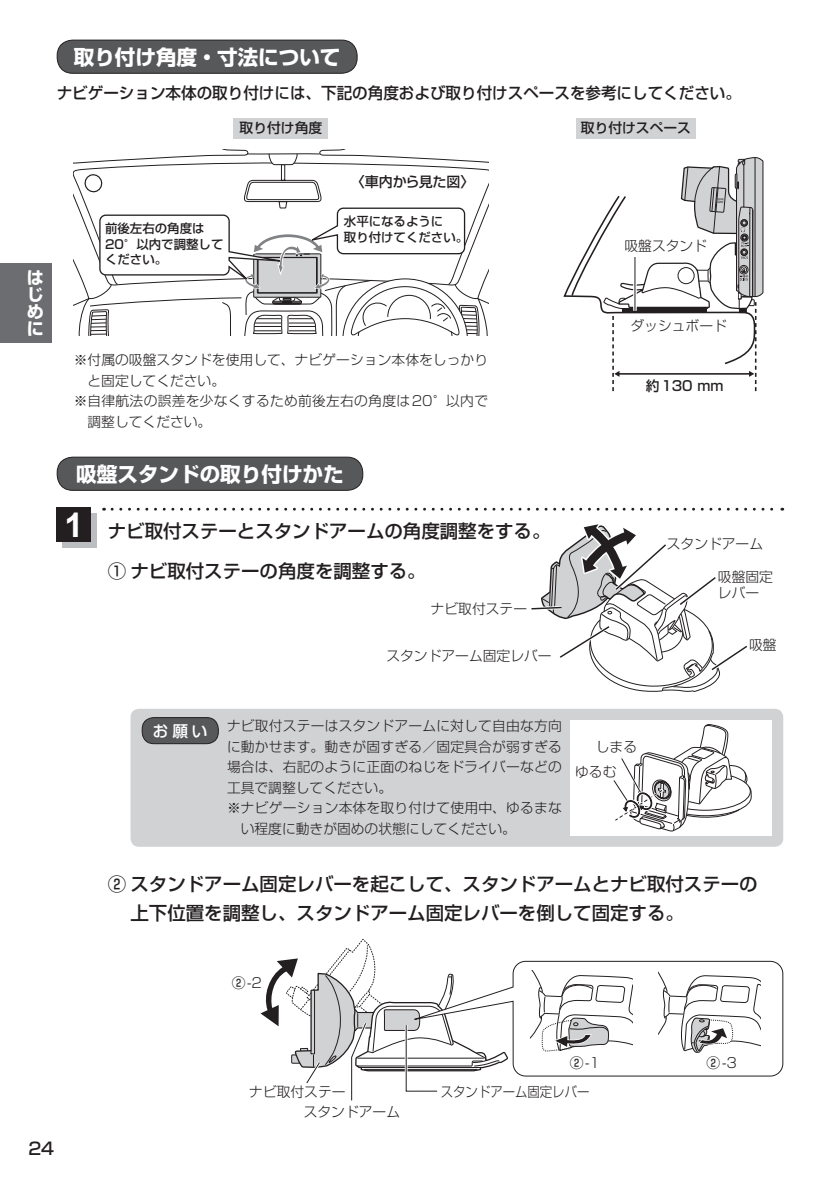
<style>
.page{position:relative;width:840px;height:1191px;background:#fff}
.page>*{position:absolute;margin:0;border:0;box-sizing:border-box;transform-origin:0 0}
.t1{font:20.6px "Shin Go Pro Bold 90 msp RKSJ H";color:#fff}
.t2{font:18.4px/39.6px "Shin Go Pro Medium 90 msp RKSJ H";color:#231f20}
.t3{font:17px/17px "Shin Go Pro Bold 90 msp RKSJ H";color:#fff;text-align:justify}
.t4{font:17px "Shin Go Pro Medium 90 msp RKSJ H";color:#231f20}
.t5{font:16px "Shin Go Pro Medium 90 msp RKSJ H";color:#231f20}
.t6{font:15.6px "Shin Go Pro Medium 90 msp RKSJ H";color:#fff}
.t7{font:14.8px "Shin Go Pro Medium 90 msp RKSJ H";color:#231f20}
.t8{font:14px "Shin Go Pro Medium 90 msp RKSJ H";letter-spacing:-.02em;color:#231f20}
.t9{font:13.8px/15.6px "Shin Go Pro Light 90 msp RKSJ H";letter-spacing:.005em;color:#231f20}
.t10{font:13.8px "Shin Go Pro Medium 90 msp RKSJ H";color:#231f20}
.t11{font:13.8px "Shin Go Pro Light 90 msp RKSJ H";letter-spacing:.005em;color:#231f20;scale:.9 1}
.t12{font:13.6px "Shin Go Pro Light 90 msp RKSJ H";letter-spacing:-.155em;color:#231f20}
.t13{font:12.4px/15.8px "Shin Go Pro Medium 90 msp RKSJ H";color:#231f20}
.t14{font:10.2px "Shin Go Pro Light 90 msp RKSJ H";color:#231f20}
.t15{font:3px/2.8px "Koz Go Pro Medium 90 msp RKSJ H";color:#231f20;scale:.87 1}
.s1{font-family:"Shin Go Pro Medium 90 msp RKSJ H"}
</style>
<div class="page">
<div style="left:0;top:264px;width:51px;height:79px;background:#6c6d70"></div>
<div style="left:57px;top:40px;width:300px;height:33px;background:#57585a;border-radius:16px"></div>
<div style="left:57px;top:40px;width:300px;height:34px;border:1px solid #231f20;border-radius:16px"></div>
<svg style="left:74px;top:149px;width:414px;height:187px"></svg>
<div style="left:233px;top:118px;width:95px;height:21px;background:#d1d2d4"></div>
<div style="left:575px;top:118px;width:120px;height:21px;background:#d1d2d4"></div>
<svg style="left:112px;top:508px;width:670px;height:2px"></svg>
<div style="left:62px;top:513px;width:34px;height:34px;background:#bcbdc0"></div>
<div style="left:57px;top:508px;width:34px;height:34px;background:#231f20"></div>
<div style="left:130px;top:709px;width:652px;height:137px;background:#d1d2d4;border-radius:9px"></div>
<div style="left:142px;top:717px;width:76px;height:26px;background:#57585a;border-radius:12px"></div>
<div style="left:142px;top:717px;width:76px;height:27px;border:1px solid #231f20;border-radius:12px"></div>
<div style="left:570px;top:720px;width:201px;height:115px;background:#fff"></div>
<svg style="left:528px;top:524px;width:223px;height:323px"></svg>
<div style="left:597px;top:745px;width:32px;height:13px;background:#fff"></div>
<div style="left:590px;top:766px;width:32px;height:13px;background:#fff"></div>
<div style="left:57px;top:457px;width:305px;height:33px;background:#57585a;border-radius:16px"></div>
<div style="left:57px;top:457px;width:306px;height:34px;border:1px solid #231f20;border-radius:16px"></div>
<svg style="left:260px;top:939px;width:178px;height:162px"></svg>
<svg style="left:403px;top:960px;width:379px;height:116px"></svg>
<svg style="left:658px;top:970px;width:102px;height:83px"></svg>
<svg style="left:530px;top:970px;width:102px;height:83px"></svg>
<svg style="left:563px;top:157px;width:200px;height:234px"></svg>
<h1 class="t1" style="left:74px;top:49px;width:268px">取り付け角度・寸法について</h1>
<p class="t5" style="left:57px;top:87px;width:685px">ナビゲーション本体の取り付けには、下記の角度および取り付けスペースを参考にしてください。</p>
<p class="t10" style="left:239px;top:123px;width:84px">取り付け角度</p>
<p class="t10" style="left:580px;top:123px;width:111px">取り付けスペース</p>
<p class="t3" style="left:27px;top:272px;width:18px">はじめに</p>
<p class="t8" style="left:350px;top:176px;width:125px">〈車内から見た図〉</p>
<p class="t13" style="left:105px;top:222px;width:120px">前後左右の角度は<br>20°以内で調整してください。</p>
<p class="t13" style="left:344px;top:215px;width:126px">水平になるように<br>取り付けてください。</p>
<p class="t9" style="left:74px;top:354px;width:415px">※ 付属の吸盤スタンドを使用して、ナビゲーション本体をしっかり</p>
<p class="t9" style="left:87px;top:374px;width:139px">と固定してください。</p>
<p class="t9" style="left:74px;top:395px;width:415px">※ 自律航法の誤差を少なくするため前後左右の角度は20°以内で</p>
<p class="t9" style="left:87px;top:415px;width:125px">調整してください。</p>
<h1 class="t1" style="left:76px;top:466px;width:269px">吸盤スタンドの取り付けかた</h1>
<h2 class="t2" style="left:108px;top:514px;width:444px">ナビ取付ステーとスタンドアームの角度調整をする。<br>① ナビ取付ステーの角度を調整する。</h2>
<p class="t9" style="left:430px;top:603px;width:98px">ナビ取付ステー</p>
<p class="t9" style="left:386px;top:650px;width:166px">スタンドアーム固定レバー</p>
<p class="t15" style="left:717px;top:198px;width:9px;rotate:5deg">micro<br>SDHC</p>
<p class="t9" style="left:624px;top:240px;width:84px">吸盤スタンド</p>
<p class="t9" style="left:630px;top:320px;width:98px">ダッシュボード</p>
<p class="t12" style="left:642px;top:327px;width:84px">ダッシュボード</p>
<p class="t7" style="left:643px;top:378px;width:83px">約130 mm</p>
<p class="t10" style="left:645px;top:380px;width:79px">約130 mm</p>
<p class="t9" style="left:666px;top:538px;width:98px">スタンドアーム</p>
<p class="t9" style="left:717px;top:571px;width:56px">吸盤固定レバー</p>
<p class="t9" style="left:748px;top:638px;width:29px">吸盤</p>
<p class="t6" style="left:153px;top:725px;width:56px">お 願 い</p>
<p class="t9" style="left:227px;top:720px;width:336px">ナビ取付ステーはスタンドアームに対して自由な方向</p>
<p class="t9" style="left:227px;top:740px;width:336px">に動かせます。動きが固すぎる／固定具合が弱すぎる</p>
<p class="t9" style="left:227px;top:761px;width:336px">場合は、右記のように正面のねじをドライバーなどの</p>
<p class="t9" style="left:227px;top:781px;width:166px">工具で調整してください。</p>
<p class="t9" style="left:227px;top:802px;width:336px">※ ナビゲーション本体を取り付けて使用中、ゆるまな</p>
<p class="t9" style="left:241px;top:822px;width:276px">い程度に動きが固めの状態にしてください。</p>
<p class="t9" style="left:595px;top:741px;width:43px">しまる</p>
<p class="t14" style="left:598px;top:749px;width:32px">しまる</p>
<p class="t9" style="left:575px;top:766px;width:43px">ゆるむ</p>
<p class="t14" style="left:590px;top:771px;width:32px">ゆるむ</p>
<h2 class="t2" style="left:130px;top:872px;width:628px;line-height:28.4px;text-indent:-23px">② スタンドアーム固定レバーを起こして、スタンドアームとナビ取付ステーの上下位置を調整し、スタンドアーム固定レバーを倒して固定する。</h2>
<p class="t9" style="left:231px;top:977px;width:32px"><span class="s1">②</span>-2</p>
<p class="t4" style="left:28px;top:1142px;width:27px">24</p>
<p class="t9" style="left:569px;top:1057px;width:32px"><span class="s1">②</span>-1</p>
<p class="t9" style="left:706px;top:1057px;width:32px"><span class="s1">②</span>-3</p>
<p class="t9" style="left:303px;top:1083px;width:98px;line-height:20.2px;text-indent:-54px">ナビ取付ステー<br>スタンドアーム</p>
<p class="t11" style="left:440px;top:1086px;width:166px">スタンドアーム固定レバー</p>
</div>
